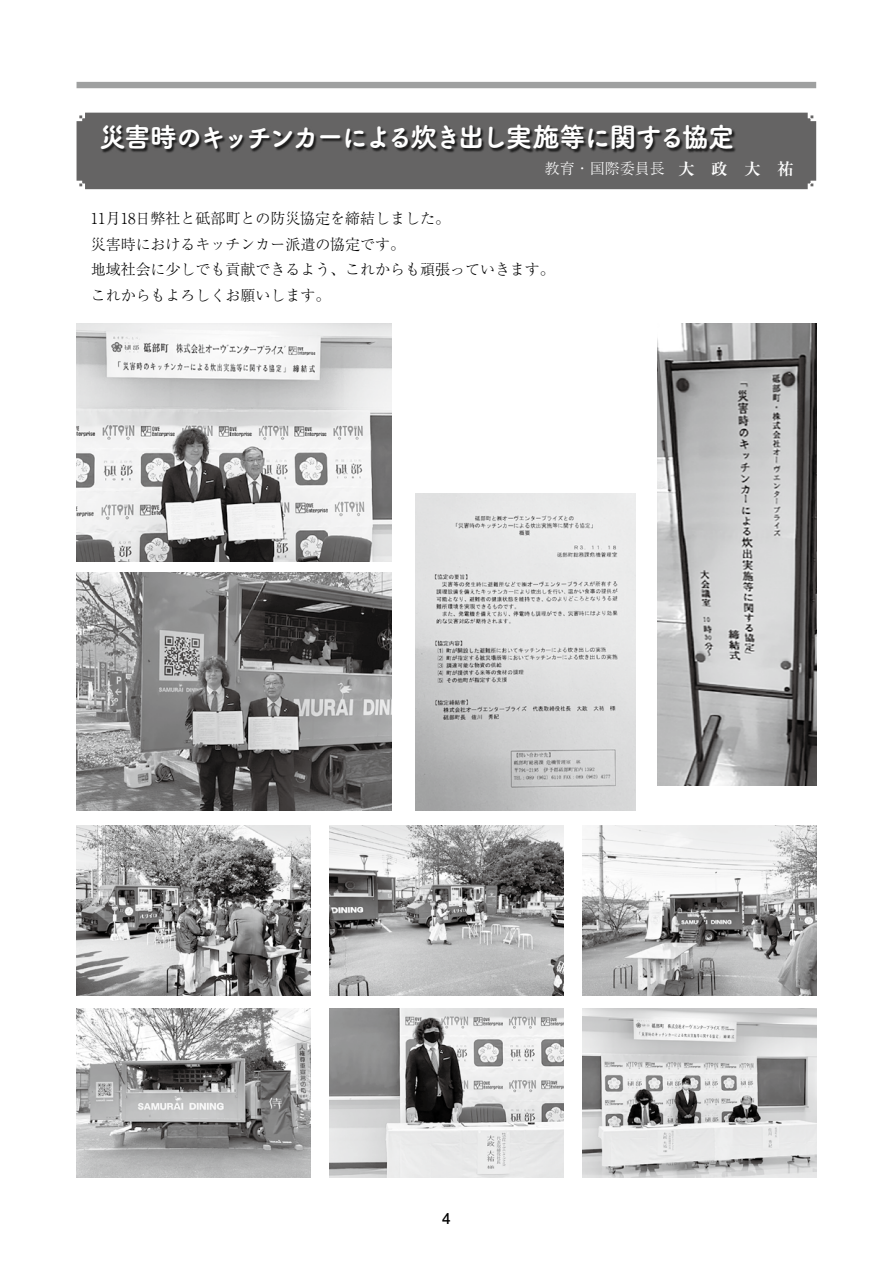
<style>
.page{position:relative;width:893px;height:1263px;background:#fff}
.page>*{position:absolute;margin:0;border:0;box-sizing:border-box;transform-origin:0 0}
.t1{font:27px "Tsuku A Rd Gothic Std E";letter-spacing:-.105em;color:#fff}
.t2{font:300 15px/25.5px "Ryumin Pr 5";color:#000}
.t3{font:300 15px "Ryumin Pr 5";color:#fff}
.t4{font:700 15px "Futo Go B101 Pr 5";color:#000}
.s1{font-weight:700;font-size:16.5px}
</style>
<div class="page">
<div style="left:77px;top:82px;width:739px;height:6px;background:#9fa0a0"></div>
<div style="left:77px;top:113px;width:739px;height:76px;background:#656464"></div>
<div style="left:101px;top:125px;width:636px;height:29px;background:#000;opacity:.75"></div>
<img style="left:657px;top:323px;width:159px;height:462px">
<img style="left:415px;top:494px;width:220px;height:317px">
<img style="left:77px;top:323px;width:314px;height:238px">
<img style="left:77px;top:825px;width:233px;height:170px">
<img style="left:77px;top:1008px;width:233px;height:170px">
<img style="left:582px;top:825px;width:234px;height:170px">
<img style="left:582px;top:1008px;width:234px;height:170px">
<img style="left:329px;top:825px;width:234px;height:170px">
<img style="left:329px;top:1008px;width:234px;height:170px">
<img style="left:77px;top:573px;width:314px;height:238px">
<h1 class="t1" style="left:99px;top:116px;width:637px">災害時のキッチンカーによる炊き出し実施等に関する協定</h1>
<p class="t3" style="left:545px;top:157px;width:250px">教育・国際委員長 <span class="s1">大　政　大　祐</span></p>
<p class="t2" style="left:91px;top:205px;width:466px">11月18日弊社と砥部町との防災協定を締結しました。<br>災害時におけるキッチンカー派遣の協定です。<br>地域社会に少しでも貢献できるよう、これからも頑張っていきます。これからもよろしくお願いします。</p>
<p class="t4" style="left:442px;top:1206px;width:10px">4</p>
</div>
